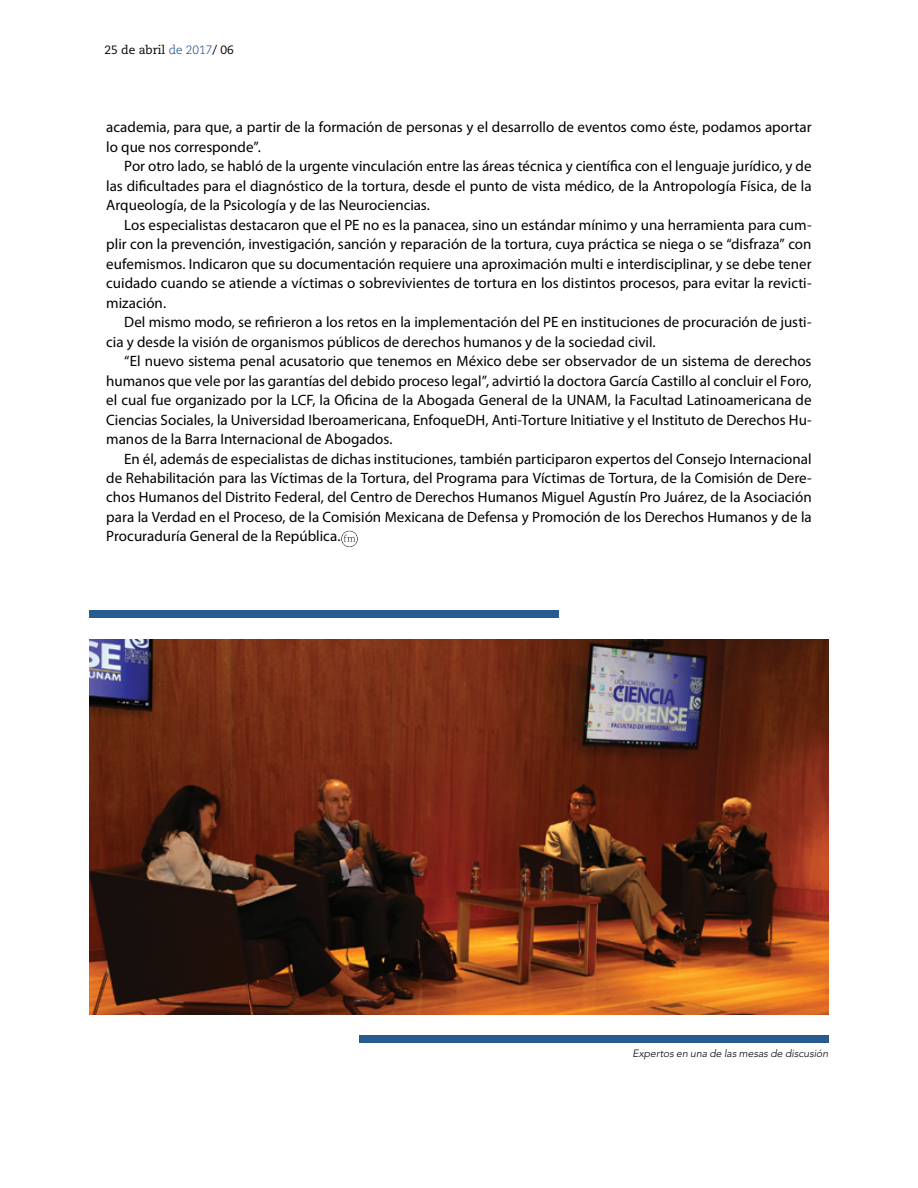
<style>
.page{position:relative;width:918px;height:1188px;background:#fff}
.page>*{position:absolute;margin:0;border:0;box-sizing:border-box;transform-origin:0 0}
.t1{font:15px/19.5px "Myriad Pro";color:#000;text-align:justify}
.t2{font:12px "Caecilia LT Std";color:#000}
.t3{font:italic 300 10.5px "Avenir LT Std";color:#000}
.s1{font-weight:300;color:#003e7e}
</style>
<div class="page">
<img style="left:90px;top:639px;width:738px;height:376px">
<svg style="left:341px;top:531px;width:17px;height:16px"></svg>
<div style="left:359px;top:1036px;width:469px;height:7px;background:#275b91"></div>
<div style="left:90px;top:611px;width:469px;height:7px;background:#275b91"></div>
<p class="t2" style="left:105px;top:43px;width:131px">25 de abril <span class="s1">de 2017</span>/ 06</p>
<p class="t1" style="left:106px;top:117px;width:707px">academia, para que, a partir de la formación de personas y el desarrollo de eventos como éste, podamos aportar lo que nos corresponde”.</p>
<p class="t1" style="left:106px;top:156px;width:707px;text-indent:18px">Por otro lado, se habló de la urgente vinculación entre las áreas técnica y científica con el lenguaje jurídico, y de las dificultades para el diagnóstico de la tortura, desde el punto de vista médico, de la Antropología Física, de la Arqueología, de la Psicología y de las Neurociencias.</p>
<p class="t1" style="left:106px;top:214px;width:707px;text-indent:18px">Los especialistas destacaron que el PE no es la panacea, sino un estándar mínimo y una herramienta para cum&shy;plir con la prevención, investigación, sanción y reparación de la tortura, cuya práctica se niega o se “disfraza” con eufemismos. Indicaron que su documentación requiere una aproximación multi e interdisciplinar, y se debe tener cuidado cuando se atiende a víctimas o sobrevivientes de tortura en los distintos procesos, para evitar la revicti&shy;mización.</p>
<p class="t1" style="left:106px;top:312px;width:707px;text-indent:18px">Del mismo modo, se refirieron a los retos en la implementación del PE en instituciones de procuración de justi&shy;cia y desde la visión de organismos públicos de derechos humanos y de la sociedad civil.</p>
<p class="t1" style="left:106px;top:351px;width:707px;text-indent:18px">“El nuevo sistema penal acusatorio que tenemos en México debe ser observador de un sistema de derechos humanos que vele por las garantías del debido proceso legal”, advirtió la doctora García Castillo al concluir el Foro, el cual fue organizado por la LCF, la Oficina de la Abogada General de la UNAM, la Facultad Latinoamericana de Ciencias Sociales, la Universidad Iberoamericana, EnfoqueDH, Anti-Torture Initiative y el Instituto de Derechos Hu&shy;manos de la Barra Internacional de Abogados.</p>
<p class="t1" style="left:106px;top:448px;width:707px;text-indent:18px">En él, además de especialistas de dichas instituciones, también participaron expertos del Consejo Internacional de Rehabilitación para las Víctimas de la Tortura, del Programa para Víctimas de Tortura, de la Comisión de Dere&shy;chos Humanos del Distrito Federal, del Centro de Derechos Humanos Miguel Agustín Pro Juárez, de la Asociación para la Verdad en el Proceso, de la Comisión Mexicana de Defensa y Promoción de los Derechos Humanos y de la Procuraduría General de la República.</p>
<p class="t3" style="left:632px;top:1047px;width:197px">Expertos en una de las mesas de discusión</p>
</div>
